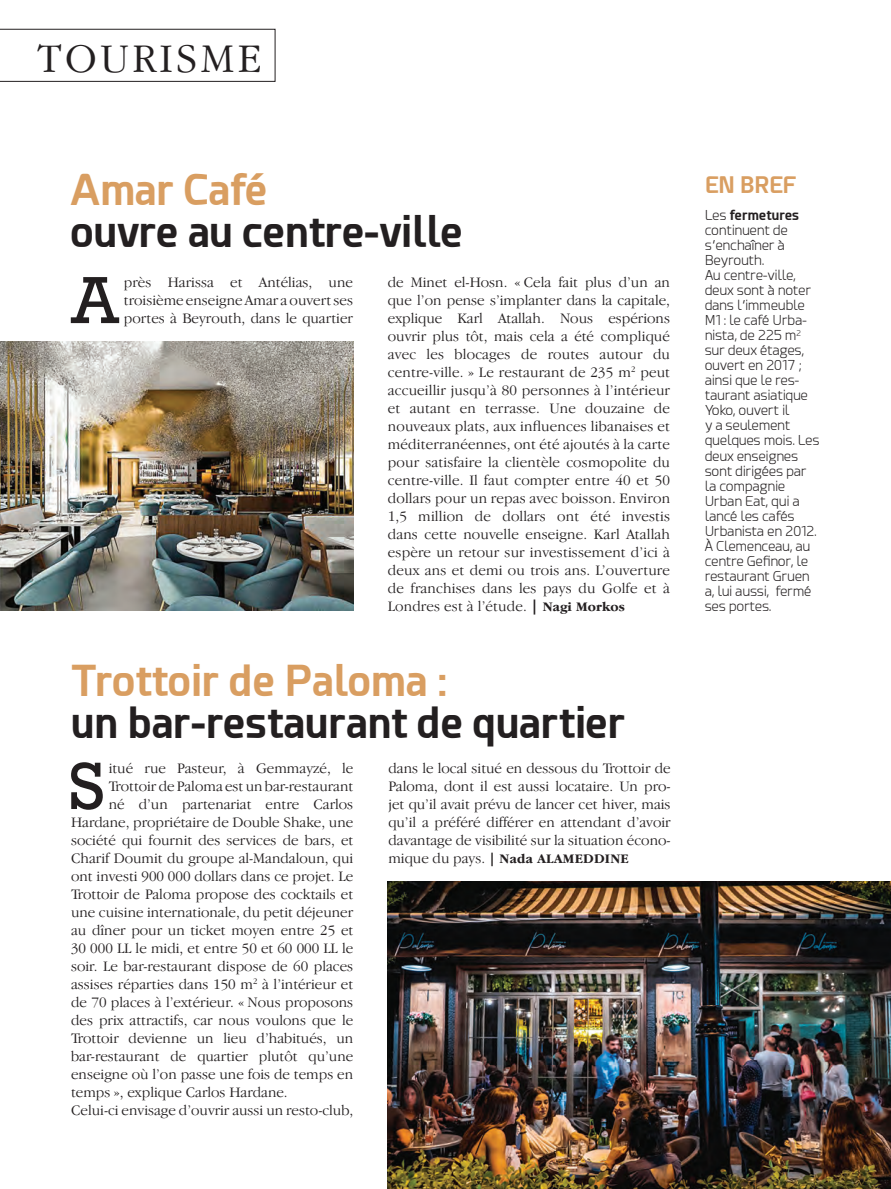
<style>
.page{position:relative;width:891px;height:1189px;background:#fff}
.page>*{position:absolute;margin:0;border:0;box-sizing:border-box;transform-origin:0 0}
.Letterine_rubrique_h{font:62.55px "Rockwell";color:#231f20}
.Article_titre{font:700 42px "Esphimere";color:#231f20}
.Article_titre-2{font:700 42px "Esphimere";color:#d99e61}
.t1{font:300 42px "Garamond IT Cby BT";letter-spacing:.08em;color:#231f20}
.Legende_titre{font:700 22.5px "Esphimere";color:#d99e61}
.Letterine_rubrique_h-2{font:300 15px/18px "Garamond IT Cby BT";color:#231f20;text-align:justify}
.Texte{font:300 15px/18px "Garamond IT Cby BT";color:#231f20;text-align:justify}
.Légende_grande{font:300 13.5px/15px "Esphimere";letter-spacing:.01em;color:#231f20}
.Texte-2{font:700 13.5px "Garamond IT Cby BT";letter-spacing:.02em;color:#231f20}
.s1{font-weight:700}
.s2{font-weight:700;font-size:13.5px}
.s3{font-weight:300;font-size:15px}
</style>
<div class="page">
<img style="left:388px;top:881px;width:502px;height:307px">
<img style="left:0;top:341px;width:353px;height:269px">
<svg style="left:0;top:29px;width:275px;height:53px"></svg>
<p class="t1" style="left:37px;top:34px;width:225px">TOURISME</p>
<p class="Article_titre-2" style="left:71px;top:163px;width:198px">Amar Café</p>
<p class="Article_titre" style="left:71px;top:205px;width:393px">ouvre au centre-ville</p>
<p class="Letterine_rubrique_h" style="left:70px;top:261px;width:52px">A</p>
<p class="Letterine_rubrique_h-2" style="left:124px;top:273px;width:230px">près Harissa et Antélias, une troisième enseigne Amar a ouvert ses portes à Beyrouth, dans le quartier</p>
<p class="Letterine_rubrique_h-2" style="left:388px;top:273px;width:284px">de Minet el-Hosn. « Cela fait plus d’un an que l’on pense s’implanter dans la capitale, explique Karl Atallah. Nous espérions ouvrir plus tôt, mais cela a été compliqué avec les blocages de routes autour du centre-ville. » Le restaurant de 235 m<sup>2</sup> peut accueillir jusqu’à 80 personnes à l’intérieur et autant en terrasse. Une douzaine de nouveaux plats, aux influences libanaises et méditerranéennes, ont été ajoutés à la carte pour satisfaire la clientèle cosmopolite du centre-ville. Il faut compter entre 40 et 50 dollars pour un repas avec boisson. Environ 1,5 million de dollars ont été investis dans cette nouvelle enseigne. Karl Atallah espère un retour sur investissement d’ici à deux ans et demi ou trois ans. L’ouverture de franchises dans les pays du Golfe et à Londres est à l’étude. <span class="s1">|</span> <span class="s2">Nagi Morkos</span></p>
<p class="Article_titre-2" style="left:71px;top:654px;width:378px">Trottoir de Paloma :</p>
<p class="Article_titre" style="left:71px;top:696px;width:556px">un bar-restaurant de quartier</p>
<p class="Letterine_rubrique_h" style="left:69px;top:747px;width:37px">S</p>
<p class="Letterine_rubrique_h-2" style="left:109px;top:758px;width:246px">itué rue Pasteur, à Gemmayzé, le</p>
<p class="Texte" style="left:388px;top:758px;width:284px">dans le local situé en dessous du Trottoir de Paloma, dont il est aussi locataire. Un pro&shy;jet qu’il avait prévu de lancer cet hiver, mais qu’il a préféré différer en attendant d’avoir davantage de visibilité sur la situation écono-</p>
<p class="Texte-2" style="left:388px;top:850px;width:242px"><span class="s3">mique du pays.</span> | Nada ALAMEDDINE</p>
<p class="Letterine_rubrique_h-2" style="left:109px;top:776px;width:246px">Trottoir de Paloma est un bar-restaurant</p>
<p class="Letterine_rubrique_h-2" style="left:109px;top:794px;width:246px">né d’un partenariat entre Carlos</p>
<p class="Letterine_rubrique_h-2" style="left:71px;top:812px;width:284px">Hardane, propriétaire de Double Shake, une</p>
<p class="Letterine_rubrique_h-2" style="left:71px;top:830px;width:284px">société qui fournit des services de bars, et</p>
<p class="Letterine_rubrique_h-2" style="left:71px;top:848px;width:284px">Charif Doumit du groupe al-Mandaloun, qui</p>
<p class="Letterine_rubrique_h-2" style="left:71px;top:866px;width:284px">ont investi 900 000 dollars dans ce projet. Le</p>
<p class="Letterine_rubrique_h-2" style="left:71px;top:884px;width:284px">Trottoir de Paloma propose des cocktails et</p>
<p class="Letterine_rubrique_h-2" style="left:71px;top:902px;width:284px">une cuisine internationale, du petit déjeuner</p>
<p class="Letterine_rubrique_h-2" style="left:71px;top:920px;width:284px">au dîner pour un ticket moyen entre 25 et</p>
<p class="Letterine_rubrique_h-2" style="left:71px;top:938px;width:283px">30 000 LL le midi, et entre 50 et 60 000 LL le</p>
<p class="Letterine_rubrique_h-2" style="left:71px;top:956px;width:284px">soir. Le bar-restaurant dispose de 60 places</p>
<p class="Letterine_rubrique_h-2" style="left:71px;top:974px;width:284px">assises réparties dans 150 m<sup>2</sup> à l’intérieur et</p>
<p class="Letterine_rubrique_h-2" style="left:71px;top:992px;width:284px">de 70 places à l’extérieur. « Nous proposons</p>
<p class="Letterine_rubrique_h-2" style="left:71px;top:1010px;width:284px">des prix attractifs, car nous voulons que le</p>
<p class="Letterine_rubrique_h-2" style="left:71px;top:1028px;width:284px">Trottoir devienne un lieu d’habitués, un</p>
<p class="Letterine_rubrique_h-2" style="left:71px;top:1046px;width:284px">bar-restaurant de quartier plutôt qu’une</p>
<p class="Letterine_rubrique_h-2" style="left:71px;top:1064px;width:284px">enseigne où l’on passe une fois de temps en</p>
<p class="Letterine_rubrique_h-2" style="left:71px;top:1082px;width:218px">temps », explique Carlos Hardane.</p>
<p class="Texte" style="left:71px;top:1100px;width:284px">Celui-ci envisage d’ouvrir aussi un resto-club,</p>
<p class="Legende_titre" style="left:705px;top:171px;width:92px">EN BREF</p>
<p class="Légende_grande" style="left:705px;top:208px;width:96px">Les <span class="s1">fermetures </span>continuent de s’enchaîner à<br>Beyrouth.</p>
<p class="Légende_grande" style="left:705px;top:268px;width:116px">Au centre-ville, deux sont à noter dans l’immeuble<br>M1 : le café Urba&shy;nista, de 225 m<sup>2 </sup>sur deux étages, ouvert en 2017 ; ainsi que le res&shy;taurant asiatique<br>Yoko, ouvert il<br>y a seulement quelques mois. Les deux enseignes sont dirigées par la compagnie<br>Urban Eat, qui a lancé les cafés<br>Urbanista en 2012.</p>
<p class="Légende_grande" style="left:705px;top:538px;width:108px">À Clemenceau, au centre Gefinor, le restaurant Gruen a, lui aussi, fermé ses portes.</p>
</div>
